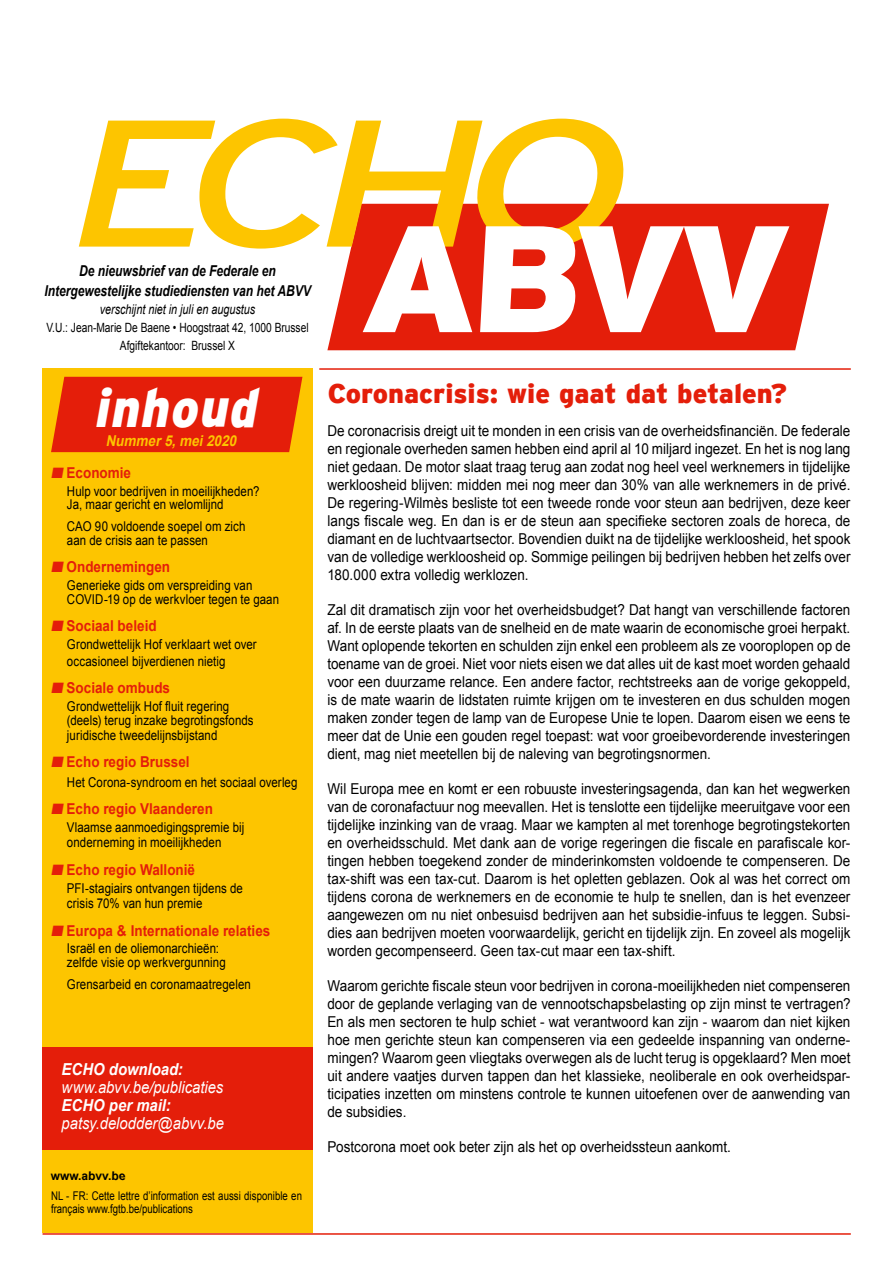
<style>
.page{position:relative;width:893px;height:1263px;background:#fff}
.page>*{position:absolute;margin:0;border:0;box-sizing:border-box;transform-origin:0 0}
.t1{font:italic 180px "Interstate";color:#fdc500;scale:1.33 1}
.t2{font:900 151.2px "Interstate";color:#fff}
.t3{font:italic 900 54px "Interstate";color:#fff;scale:.9 1}
.t4{font:900 27px "Interstate";color:#e41e0a}
.t5{font:italic 16.5px "Arial";color:#fff;scale:.9 1}
.t6{font:italic 700 16.5px "Arial";color:#fff;scale:.9 1}
.t7{font:15px/18px "Arial";color:#000;text-align:justify;scale:.9 1}
.t8{font:700 15px "Arial";color:#e41e0a;scale:.9 1}
.t9{font:italic 700 15px "Arial";color:#000;scale:.8 1}
.t10{font:italic 700 15px "Arial";color:#fdc500;scale:.9 1}
.t11{font:13.5px/13.5px "Arial";letter-spacing:.005em;color:#000;scale:.85 1}
.t12{font:italic 13.5px "Arial";color:#000;scale:.8 1}
.t13{font:12.75px "Arial";color:#000;scale:.8 1}
.t14{font:12px/13.5px "Arial";letter-spacing:.005em;color:#000;scale:.8 1}
.t15{font:italic 700 12px "Arial";color:#000}
</style>
<div class="page">
<div style="left:43px;top:368px;width:270px;height:865px;background:#fdc500"></div>
<hr style="left:319px;top:368px;width:532px;height:2px;background:#e41e0a">
<hr style="left:43px;top:1233px;width:808px;height:2px;background:#e41e0a">
<svg style="left:327px;top:204px;width:502px;height:146px;background:#e52d1a"></svg>
<div style="left:51px;top:377px;width:251px;height:75px;background:#e41e0a"></div>
<div style="left:43px;top:1047px;width:270px;height:102px;background:#e41e0a"></div>
<h1 class="t1" style="left:68px;top:82px;width:425px">ECHO</h1>
<p class="t9" style="left:44px;top:281px;width:334px">Intergewestelijke studiediensten van het ABVV</p>
<p class="t13" style="left:46px;top:319px;width:329px">V.U.: Jean-Marie De Baene • Hoogstraat 42, 1000 Brussel</p>
<h2 class="t2" style="left:358px;top:192px;width:441px">ABVV</h2>
<p class="t9" style="left:79px;top:261px;width:247px">De nieuwsbrief van de Federale en</p>
<p class="t12" style="left:100px;top:300px;width:196px">verschijnt niet in juli en augustus</p>
<p class="t13" style="left:120px;top:337px;width:145px">Afgiftekantoor: Brussel X</p>
<h3 class="t3" style="left:93px;top:377px;width:194px">inhoud</h3>
<p class="t10" style="left:106px;top:431px;width:151px">Nummer5,mei2020</p>
<p class="t8" style="left:51px;top:463px;width:91px">■ Economie</p>
<p class="t11" style="left:67px;top:484px;width:228px">Hulp voor bedrijven in moeilijkheden?<br>Ja, maar gericht en welomlijnd</p>
<p class="t11" style="left:67px;top:520px;width:211px">CAO 90 voldoende soepel om zich aan de crisis aan te passen</p>
<p class="t8" style="left:51px;top:557px;width:134px">■ Ondernemingen</p>
<p class="t11" style="left:67px;top:579px;width:251px">Generieke gids om verspreiding van<br>COVID-19 op de werkvloer tegen te gaan</p>
<p class="t8" style="left:51px;top:616px;width:119px">■ Sociaal beleid</p>
<p class="t11" style="left:67px;top:636px;width:225px;line-height:16.5px">Grondwettelijk Hof verklaart wet over occasioneel bijverdienen nietig</p>
<p class="t8" style="left:51px;top:678px;width:134px">■ Sociale ombuds</p>
<p class="t11" style="left:67px;top:700px;width:221px">Grondwettelijk Hof fluit regering (deels) terug inzake begrotingsfonds</p>
<p class="t11" style="left:67px;top:728px;width:179px">juridische tweedelijnsbijstand</p>
<p class="t8" style="left:51px;top:752px;width:156px">■ Echo regio Brussel</p>
<p class="t11" style="left:67px;top:775px;width:273px">Het Corona-syndroom en het sociaal overleg</p>
<p class="t8" style="left:51px;top:799px;width:181px">■ Echo regio Vlaanderen</p>
<p class="t11" style="left:67px;top:820px;width:210px;line-height:15px">Vlaamse aanmoedigingspremie bij onderneming in moeilijkheden</p>
<p class="t8" style="left:51px;top:860px;width:162px">■ Echo regio Wallonië</p>
<p class="t11" style="left:67px;top:881px;width:209px;line-height:15px">PFI-stagiairs ontvangen tijdens de crisis 70% van hun premie</p>
<p class="t8" style="left:51px;top:920px;width:245px">■ Europa &amp; Internationale relaties</p>
<p class="t11" style="left:67px;top:942px;width:188px">Israël en de oliemonarchieën: zelfde visie op werkvergunning</p>
<p class="t11" style="left:67px;top:977px;width:218px">Grensarbeid en coronamaatregelen</p>
<p class="t6" style="left:62px;top:1059px;width:136px">ECHO download:</p>
<p class="t5" style="left:62px;top:1077px;width:181px">www.abvv.be/publicaties</p>
<p class="t6" style="left:62px;top:1095px;width:123px">ECHO per mail:</p>
<p class="t5" style="left:62px;top:1113px;width:182px">patsy.delodder@abvv.be</p>
<p class="t15" style="left:51px;top:1168px;width:79px">www.abvv.be</p>
<p class="t14" style="left:51px;top:1189px;width:315px">NL - FR: Cette lettre d’information est aussi disponible en français www.fgtb.be/publications</p>
<h3 class="t4" style="left:328px;top:378px;width:461px">Coronacrisis: wie gaat dat betalen?</h3>
<p class="t7" style="left:327px;top:422px;width:583px">De coronacrisis dreigt uit te monden in een crisis van de overheidsfinanciën. De federale en regionale overheden samen hebben eind april al 10 miljard ingezet. En het is nog lang niet gedaan. De motor slaat traag terug aan zodat nog heel veel werknemers in tijdelijke werkloosheid blijven: midden mei nog meer dan 30% van alle werknemers in de privé.<br>De regering-Wilmès besliste tot een tweede ronde voor steun aan bedrijven, deze keer langs fiscale weg. En dan is er de steun aan specifieke sectoren zoals de horeca, de diamant en de luchtvaartsector. Bovendien duikt na de tijdelijke werkloosheid, het spook van de volledige werkloosheid op. Sommige peilingen bij bedrijven hebben het zelfs over 180.000 extra volledig werklozen.</p>
<p class="t7" style="left:327px;top:601px;width:583px">Zal dit dramatisch zijn voor het overheidsbudget? Dat hangt van verschillende factoren af. In de eerste plaats van de snelheid en de mate waarin de economische groei herpakt.<br>Want oplopende tekorten en schulden zijn enkel een probleem als ze vooroplopen op de toename van de groei. Niet voor niets eisen we dat alles uit de kast moet worden gehaald voor een duurzame relance. Een andere factor, rechtstreeks aan de vorige gekoppeld, is de mate waarin de lidstaten ruimte krijgen om te investeren en dus schulden mogen maken zonder tegen de lamp van de Europese Unie te lopen. Daarom eisen we eens te meer dat de Unie een gouden regel toepast: wat voor groeibevorderende investeringen dient, mag niet meetellen bij de naleving van begrotingsnormen.</p>
<p class="t7" style="left:327px;top:780px;width:583px">Wil Europa mee en komt er een robuuste investeringsagenda, dan kan het wegwerken van de coronafactuur nog meevallen. Het is tenslotte een tijdelijke meeruitgave voor een tijdelijke inzinking van de vraag. Maar we kampten al met torenhoge begrotingstekorten en overheidsschuld. Met dank aan de vorige regeringen die fiscale en parafiscale kor&shy;tingen hebben toegekend zonder de minderinkomsten voldoende te compenseren. De tax-shift was een tax-cut. Daarom is het opletten geblazen. Ook al was het correct om tijdens corona de werknemers en de economie te hulp te snellen, dan is het evenzeer aangewezen om nu niet onbesuisd bedrijven aan het subsidie-infuus te leggen. Subsi&shy;dies aan bedrijven moeten voorwaardelijk, gericht en tijdelijk zijn. En zoveel als mogelijk worden gecompenseerd. Geen tax-cut maar een tax-shift.</p>
<p class="t7" style="left:327px;top:977px;width:583px">Waarom gerichte fiscale steun voor bedrijven in corona-moeilijkheden niet compenseren door de geplande verlaging van de vennootschapsbelasting op zijn minst te vertragen?<br>En als men sectoren te hulp schiet - wat verantwoord kan zijn - waarom dan niet kijken hoe men gerichte steun kan compenseren via een gedeelde inspanning van onderne&shy;mingen? Waarom geen vliegtaks overwegen als de lucht terug is opgeklaard? Men moet uit andere vaatjes durven tappen dan het klassieke, neoliberale en ook overheidspar&shy;ticipaties inzetten om minstens controle te kunnen uitoefenen over de aanwending van de subsidies.</p>
<p class="t7" style="left:327px;top:1138px;width:450px">Postcorona moet ook beter zijn als het op overheidssteun aankomt.</p>
</div>
